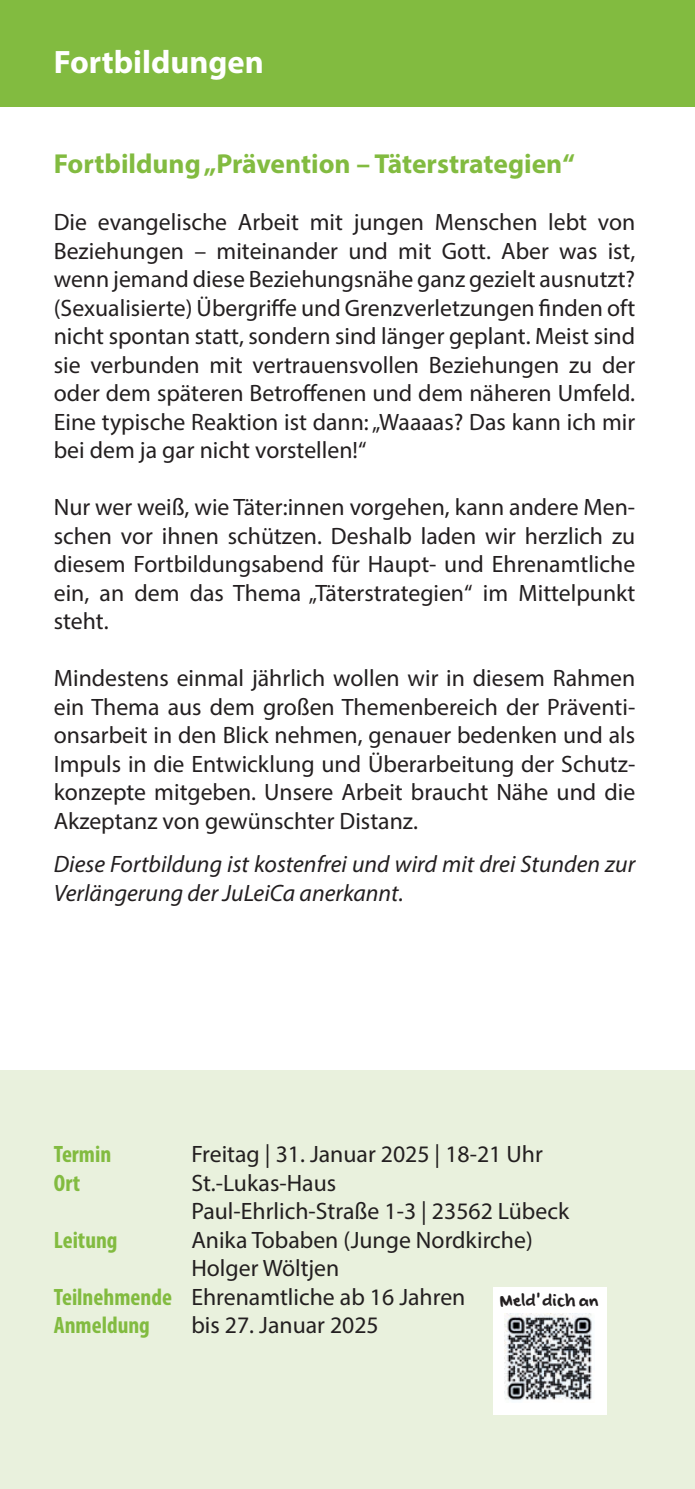
<style>
.page{position:relative;width:695px;height:1489px;background:#fff}
.page>*{position:absolute;margin:0;border:0;box-sizing:border-box;transform-origin:0 0}
.t1{font:700 32.5px "Myriad Pro";color:#fff}
.t2{font:700 27.5px "Myriad Pro";color:#82bb40}
.t3{font:25px "nenyns.marker.noncommercial";color:#231f20}
.t4{font:23.75px/28.5px "Myriad Pro";color:#231f20;text-align:justify}
.t5{font:italic 23.75px/28.5px "Myriad Pro";color:#231f20}
.t6{font:700 condensed 23.75px "Myriad Pro";color:#82bb40}
.s1{font-weight:700;font-stretch:condensed;color:#82bb40}
</style>
<div class="page">
<div style="left:0;top:0;width:694px;height:106px;background:#82bb40"></div>
<div style="left:0;top:1070px;width:694px;height:418px;background:#e9f1dd"></div>
<div style="left:493px;top:1287px;width:113px;height:127px;background:#fff"></div>
<img style="left:504px;top:1313px;width:88px;height:87px">
<h1 class="t1" style="left:54px;top:41px;width:211px">Fortbildungen</h1>
<p class="t2" style="left:54px;top:146px;width:522px">Fortbildung „Prävention – Täterstrategien“</p>
<p class="t4" style="left:54px;top:207px;width:583px">Die evangelische Arbeit mit jungen Menschen lebt von Beziehungen – miteinander und mit Gott. Aber was ist, wenn jemand diese Beziehungsnähe ganz gezielt ausnutzt? (Sexualisierte) Übergriffe und Grenzverletzungen finden oft nicht spontan statt, sondern sind länger geplant. Meist sind sie verbunden mit vertrauensvollen Beziehungen zu der oder dem späteren Betroffenen und dem näheren Umfeld.<br>Eine typische Reaktion ist dann: „Waaaas? Das kann ich mir bei dem ja gar nicht vorstellen!“</p>
<p class="t4" style="left:54px;top:492px;width:583px">Nur wer weiß, wie Täter:innen vorgehen, kann andere Men&shy;schen vor ihnen schützen. Deshalb laden wir herzlich zu diesem Fortbildungsabend für Haupt- und Ehrenamtliche ein, an dem das Thema „Täterstrategien“ im Mittelpunkt steht.</p>
<p class="t4" style="left:54px;top:663px;width:583px">Mindestens einmal jährlich wollen wir in diesem Rahmen ein Thema aus dem großen Themenbereich der Präventi&shy;onsarbeit in den Blick nehmen, genauer bedenken und als Impuls in die Entwicklung und Überarbeitung der Schutz&shy;konzepte mitgeben. Unsere Arbeit braucht Nähe und die Akzeptanz von gewünschter Distanz.</p>
<p class="t5" style="left:54px;top:849px;width:583px">Diese Fortbildung ist kostenfrei und wird mit drei Stunden zur<br>Verlängerung der JuLeiCa anerkannt.</p>
<p class="t6" style="left:54px;top:1139px;width:59px">Termin</p>
<p class="t4" style="left:191px;top:1139px;width:353px">Freitag | 31. Januar 2025 | 18-21 Uhr</p>
<p class="t6" style="left:54px;top:1167px;width:28px">Ort</p>
<p class="t4" style="left:191px;top:1167px;width:379px">St.-Lukas-Haus<br>Paul-Ehrlich-Straße 1-3 | 23562 Lübeck</p>
<p class="t6" style="left:54px;top:1224px;width:65px">Leitung</p>
<p class="t4" style="left:191px;top:1224px;width:343px">Anika Tobaben (Junge Nordkirche)</p>
<p class="t4" style="left:191px;top:1253px;width:149px">Holger Wöltjen</p>
<p class="t4" style="left:54px;top:1281px;width:413px"><span class="s1">Teilnehmende</span> Ehrenamtliche ab 16 Jahren</p>
<p class="t6" style="left:54px;top:1310px;width:98px">Anmeldung</p>
<p class="t4" style="left:191px;top:1310px;width:189px">bis 27. Januar 2025</p>
<p class="t3" style="left:500px;top:1290px;width:100px">Meld‘dich an</p>
</div>
